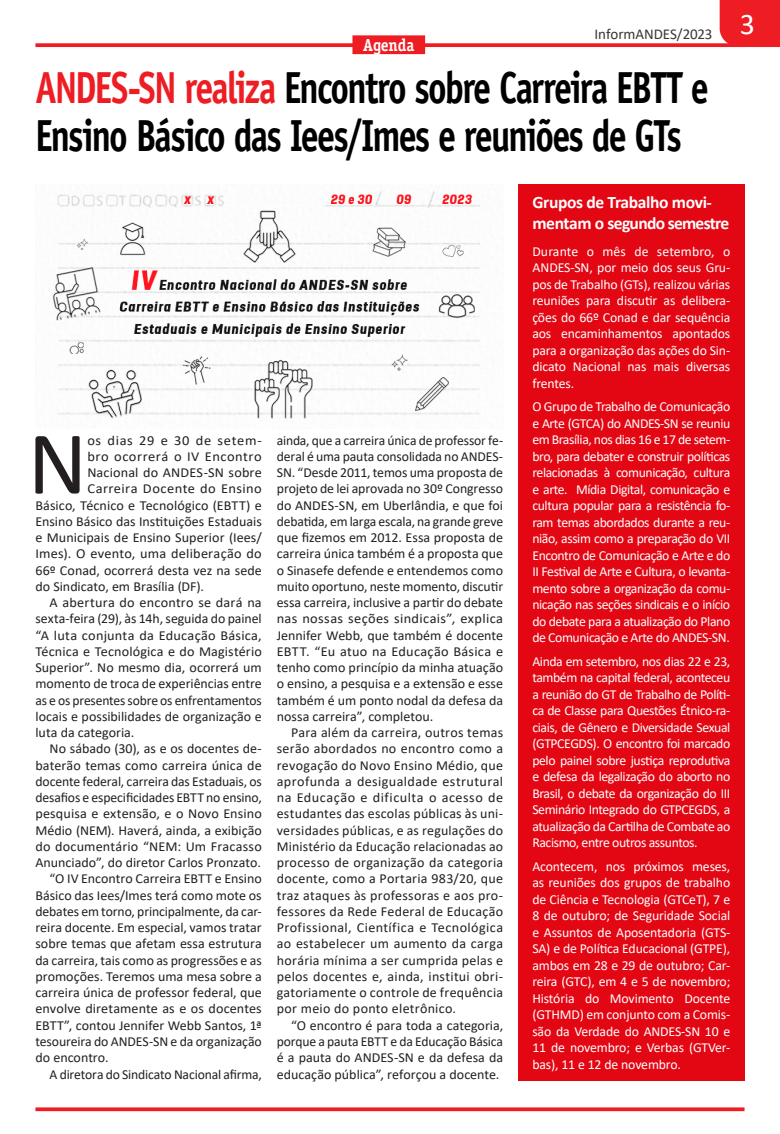
<style>
.page{position:relative;width:780px;height:1134px;background:#fff}
.page>*{position:absolute;margin:0;border:0;box-sizing:border-box;transform-origin:0 0}
.MATERIA{font:90.5px "Calibri";color:#231f20}
.TITULO_36{font:700 45px/47.5px "Officina Sans Std";letter-spacing:-.05em;color:#000001;scale:.8 1}
.t1{font:30px "Calibri";color:#fff}
.t2{font:700 17.5px/21px "Calibri";letter-spacing:-.025em;color:#fff}
.EDITORIA{font:700 17.5px "Officina Serif Std";letter-spacing:-.01em;color:#fff;scale:.9 1}
.t3{font:15px "Calibri";letter-spacing:-.005em;color:#3b3532}
.MATERIA-2{font:13.75px/16.2px "Calibri";color:#231f20;text-align:justify}
.t4{font:13.75px/16.5px "Calibri";letter-spacing:-.03em;color:#fff;text-align:justify}
.MATERIA-3{font:13.75px "Calibri";color:#231f20;scale:1.04 1}
.MATERIA-4{font:13.75px "Calibri";letter-spacing:.03em;color:#231f20;scale:1.05 1}
.MATERIA-5{font:13.75px "Calibri";letter-spacing:.035em;color:#231f20;scale:1.05 1}
.MATERIA-6{font:13.75px "Calibri";letter-spacing:.045em;color:#231f20;scale:1.05 1}
.s1{color:#ee1d23}
</style>
<div class="page">
<svg style="left:35px;top:1107px;width:709px;height:4px;background:#ef343a"></svg>
<div style="left:719px;top:0;width:61px;height:43px;background:#ee1d23"></div>
<svg style="left:35px;top:43px;width:745px;height:4px;background:#ee2c31"></svg>
<div style="left:352px;top:35px;width:73px;height:19px;background:#ee1d23"></div>
<div style="left:518px;top:185px;width:226px;height:896px;background:#e30613"></div>
<img style="left:52px;top:191px;width:428px;height:228px">
<p class="t3" style="left:594px;top:24px;width:119px">InformANDES/2023</p>
<p class="EDITORIA" style="left:363px;top:34px;width:58px">Agenda</p>
<p class="TITULO_36" style="left:35px;top:64px;width:843px"><span class="s1">ANDES-SN realiza</span> Encontro sobre Carreira EBTT e<br>Ensino Básico das Iees/Imes e reuniões de GTs</p>
<p class="t1" style="left:740px;top:4px;width:17px">3</p>
<p class="MATERIA" style="left:28px;top:401px;width:61px">N</p>
<p class="MATERIA-6" style="left:87px;top:431px;width:168px">os dias 29 e 30 de setem-</p>
<p class="MATERIA-5" style="left:87px;top:447px;width:168px">bro ocorrerá o IV Encontro</p>
<p class="MATERIA-2" style="left:87px;top:464px;width:176px">Nacional do ANDES-SN sobre</p>
<p class="MATERIA-4" style="left:87px;top:479px;width:168px">Carreira Docente do Ensino</p>
<p class="MATERIA-2" style="left:35px;top:497px;width:228px">Básico, Técnico e Tecnológico (EBTT) e</p>
<p class="MATERIA-2" style="left:35px;top:513px;width:228px">Ensino Básico das Instituições Estaduais</p>
<p class="MATERIA-2" style="left:35px;top:529px;width:228px">e Municipais de Ensino Superior (Iees/</p>
<p class="MATERIA-3" style="left:35px;top:544px;width:219px">Imes). O evento, uma deliberação do</p>
<p class="MATERIA-2" style="left:35px;top:562px;width:228px">66º Conad, ocorrerá desta vez na sede</p>
<p class="MATERIA-2" style="left:35px;top:578px;width:170px">do Sindicato, em Brasília (DF).</p>
<p class="MATERIA-2" style="left:35px;top:594px;width:228px;text-indent:14px">A abertura do encontro se dará na sexta-feira (29), às 14h, seguida do painel “A luta conjunta da Educação Básica, Técnica e Tecnológica e do Magistério Superior”. No mesmo dia, ocorrerá um momento de troca de experiências entre as e os presentes sobre os enfrentamentos locais e possibilidades de organização e luta da categoria.</p>
<p class="MATERIA-2" style="left:35px;top:740px;width:228px;text-indent:14px">No sábado (30), as e os docentes de&shy;baterão temas como carreira única de docente federal, carreira das Estaduais, os desafios e especificidades EBTT no ensino, pesquisa e extensão, e o Novo Ensino Médio (NEM). Haverá, ainda, a exibição do documentário “NEM: Um Fracasso Anunciado”, do diretor Carlos Pronzato.</p>
<p class="MATERIA-2" style="left:35px;top:870px;width:228px;text-indent:14px">“O IV Encontro Carreira EBTT e Ensino Básico das Iees/Imes terá como mote os debates em torno, principalmente, da car&shy;reira docente. Em especial, vamos tratar sobre temas que afetam essa estrutura da carreira, tais como as progressões e as promoções. Teremos uma mesa sobre a carreira única de professor federal, que envolve diretamente as e os docentes EBTT”, contou Jennifer Webb Santos, 1ª tesoureira do ANDES-SN e da organização do encontro.</p>
<p class="MATERIA-2" style="left:50px;top:1065px;width:214px">A diretora do Sindicato Nacional afirma,</p>
<p class="MATERIA-2" style="left:277px;top:432px;width:228px">ainda, que a carreira única de professor fe&shy;deral é uma pauta consolidada no ANDES-SN. “Desde 2011, temos uma proposta de projeto de lei aprovada no 30º Congresso do ANDES-SN, em Uberlândia, e que foi debatida, em larga escala, na grande greve que fizemos em 2012. Essa proposta de carreira única também é a proposta que o Sinasefe defende e entendemos como muito oportuno, neste momento, discutir essa carreira, inclusive a partir do debate nas nossas seções sindicais”, explica Jennifer Webb, que também é docente EBTT. “Eu atuo na Educação Básica e tenho como princípio da minha atuação o ensino, a pesquisa e a extensão e esse também é um ponto nodal da defesa da nossa carreira”, completou.</p>
<p class="MATERIA-2" style="left:277px;top:724px;width:228px;text-indent:14px">Para além da carreira, outros temas serão abordados no encontro como a revogação do Novo Ensino Médio, que aprofunda a desigualdade estrutural na Educação e dificulta o acesso de estudantes das escolas públicas às uni&shy;versidades públicas, e as regulações do Ministério da Educação relacionadas ao processo de organização da categoria docente, como a Portaria 983/20, que traz ataques às professoras e aos pro&shy;fessores da Rede Federal de Educação Profissional, Científica e Tecnológica ao estabelecer um aumento da carga horária mínima a ser cumprida pelas e pelos docentes e, ainda, institui obri&shy;gatoriamente o controle de frequência por meio do ponto eletrônico.</p>
<p class="MATERIA-2" style="left:277px;top:1017px;width:228px;text-indent:14px">“O encontro é para toda a categoria, porque a pauta EBTT e da Educação Básica é a pauta do ANDES-SN e da defesa da educação pública”, reforçou a docente.</p>
<p class="t2" style="left:532px;top:191px;width:198px">Grupos de Trabalho movi&shy;mentam o segundo semestre</p>
<p class="t4" style="left:532px;top:242px;width:199px">Durante o mês de setembro, o ANDES-SN, por meio dos seus Gru&shy;pos de Trabalho (GTs), realizou várias reuniões para discutir as delibera&shy;ções do 66º Conad e dar sequência aos encaminhamentos apontados para a organização das ações do Sin&shy;dicato Nacional nas mais diversas frentes.</p>
<p class="t4" style="left:532px;top:398px;width:199px">O Grupo de Trabalho de Comunicação e Arte (GTCA) do ANDES-SN se reuniu em Brasília, nos dias 16 e 17 de setem&shy;bro, para debater e construir políticas relacionadas à comunicação, cultura e arte. Mídia Digital, comunicação e cultura popular para a resistência fo&shy;ram temas abordados durante a reu&shy;nião, assim como a preparação do VII Encontro de Comunicação e Arte e do II Festival de Arte e Cultura, o levanta&shy;mento sobre a organização da comu&shy;nicação nas seções sindicais e o início do debate para a atualização do Plano de Comunicação e Arte do ANDES-SN.</p>
<p class="t4" style="left:532px;top:653px;width:199px">Ainda em setembro, nos dias 22 e 23, também na capital federal, aconteceu a reunião do GT de Trabalho de Políti&shy;ca de Classe para Questões Étnico-ra&shy;ciais, de Gênero e Diversidade Sexual (GTPCEGDS). O encontro foi marcado pelo painel sobre justiça reprodutiva e defesa da legalização do aborto no Brasil, o debate da organização do III Seminário Integrado do GTPCEGDS, a atualização da Cartilha de Combate ao Racismo, entre outros assuntos.</p>
<p class="t4" style="left:532px;top:858px;width:199px">Acontecem, nos próximos meses, as reuniões dos grupos de trabalho de Ciência e Tecnologia (GTCeT), 7 e 8 de outubro; de Seguridade Social e Assuntos de Aposentadoria (GTS-SA) e de Política Educacional (GTPE), ambos em 28 e 29 de outubro; Car&shy;reira (GTC), em 4 e 5 de novembro; História do Movimento Docente (GTHMD) em conjunto com a Comis&shy;são da Verdade do ANDES-SN 10 e 11 de novembro; e Verbas (GTVer&shy;bas), 11 e 12 de novembro.</p>
</div>
